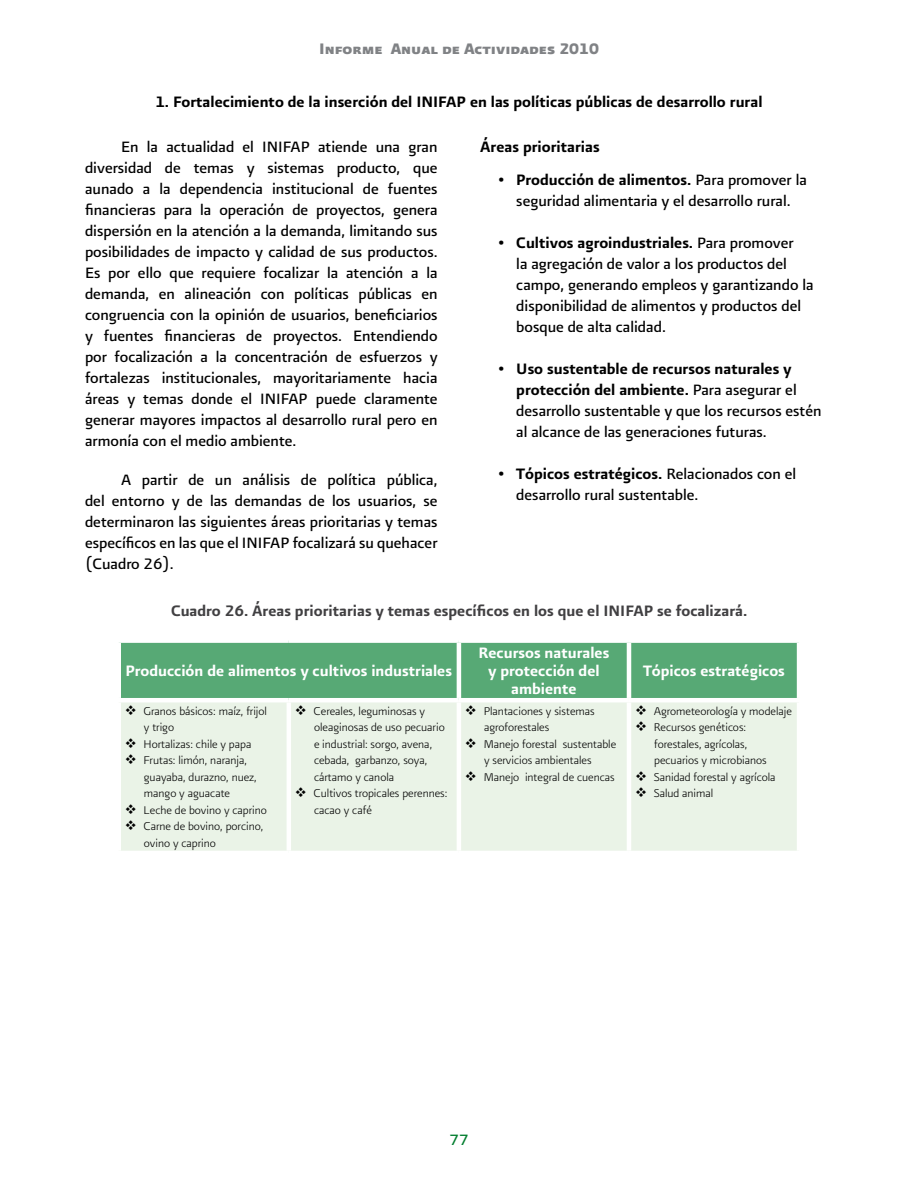
<style>
.page{position:relative;width:918px;height:1188px;background:#fff}
.page>*{position:absolute;margin:0;border:0;box-sizing:border-box;transform-origin:0 0}
.t1{font:18px/21px "Presidencia Base";color:#000;text-align:justify}
.t2{font:18px/21px "Presidencia Firme";color:#000;text-align:right}
.t3{font:18px/18px "Presidencia Firme";color:#fff;text-align:center}
.t4{font:18px "Presidencia Firme";color:#414042}
.t5{font:18px "Presidencia Fuerte Versalitas";color:#808285}
.t6{font:18px "Presidencia Base";color:#007d2e}
.t7{font:13.5px/16.5px "Presidencia Fina";color:#000}
.s1{font-family:"Presidencia Base"}
</style>
<div class="page">
<div style="left:121px;top:715px;width:676px;height:136px;background:#eaf3e7"></div>
<hr style="left:287px;top:702px;width:4px;height:149px;background:#fff">
<hr style="left:457px;top:702px;width:4px;height:149px;background:#fff">
<hr style="left:627px;top:702px;width:4px;height:149px;background:#fff">
<svg style="left:126px;top:738px;width:10px;height:10px"></svg>
<svg style="left:126px;top:755px;width:10px;height:9px"></svg>
<svg style="left:126px;top:804px;width:10px;height:10px"></svg>
<svg style="left:126px;top:820px;width:10px;height:10px"></svg>
<svg style="left:296px;top:787px;width:10px;height:10px"></svg>
<svg style="left:466px;top:738px;width:10px;height:10px"></svg>
<svg style="left:466px;top:771px;width:10px;height:10px"></svg>
<svg style="left:119px;top:641px;width:680px;height:74px;background:#80be96"></svg>
<svg style="left:636px;top:721px;width:10px;height:10px"></svg>
<svg style="left:636px;top:771px;width:10px;height:10px"></svg>
<svg style="left:636px;top:787px;width:10px;height:10px"></svg>
<p class="t5" style="left:319px;top:39px;width:281px">Informe Anual de Actividades 2010</p>
<p class="t2" style="left:155px;top:91px;width:609px">1. Fortalecimiento de la inserción del INIFAP en las políticas públicas de desarrollo rural</p>
<p class="t1" style="left:85px;top:136px;width:354px;text-indent:36px">En la actualidad el INIFAP atiende una gran diversidad de temas y sistemas producto, que aunado a la dependencia institucional de fuentes financieras para la operación de proyectos, genera dispersión en la atención a la demanda, limitando sus posibilidades de impacto y calidad de sus productos.<br>Es por ello que requiere focalizar la atención a la demanda, en alineación con políticas públicas en congruencia con la opinión de usuarios, beneficiarios y fuentes financieras de proyectos. Entendiendo por focalización a la concentración de esfuerzos y fortalezas institucionales, mayoritariamente hacia áreas y temas donde el INIFAP puede claramente generar mayores impactos al desarrollo rural pero en armonía con el medio ambiente.</p>
<p class="t1" style="left:85px;top:469px;width:354px;text-indent:36px">A partir de un análisis de política pública, del entorno y de las demandas de los usuarios, se determinaron las siguientes áreas prioritarias y temas específicos en las que el INIFAP focalizará su quehacer (Cuadro 26).</p>
<p class="t2" style="left:480px;top:136px;width:121px">Áreas prioritarias</p>
<p class="t2" style="left:498px;top:169px;width:310px">• Producción de alimentos. <span class="s1">Para promover la</span></p>
<p class="t1" style="left:516px;top:190px;width:276px">seguridad alimentaria y el desarrollo rural.</p>
<p class="t2" style="left:498px;top:232px;width:297px">• Cultivos agroindustriales. <span class="s1">Para promover</span></p>
<p class="t1" style="left:516px;top:253px;width:299px;text-align:left">la agregación de valor a los productos del campo, generando empleos y garantizando la disponibilidad de alimentos y productos del bosque de alta calidad.</p>
<p class="t2" style="left:498px;top:358px;width:300px">• Uso sustentable de recursos naturales y protección del ambiente. <span class="s1">Para asegurar el</span></p>
<p class="t1" style="left:516px;top:400px;width:307px">desarrollo sustentable y que los recursos estén al alcance de las generaciones futuras.</p>
<p class="t2" style="left:498px;top:463px;width:299px">• Tópicos estratégicos. <span class="s1">Relacionados con el</span></p>
<p class="t1" style="left:516px;top:484px;width:184px">desarrollo rural sustentable.</p>
<p class="t4" style="left:171px;top:600px;width:578px">Cuadro 26. Áreas prioritarias y temas específicos en los que el INIFAP se focalizará.</p>
<p class="t3" style="left:126px;top:662px;width:328px">Producción de alimentos y cultivos industriales</p>
<p class="t3" style="left:479px;top:644px;width:132px">Recursos naturales y protección del ambiente</p>
<p class="t3" style="left:643px;top:662px;width:143px">Tópicos estratégicos</p>
<p class="t7" style="left:144px;top:703px;width:125px">Granos básicos: maíz, frijol y trigo<br>Hortalizas: chile y papa<br>Frutas: limón, naranja, guayaba, durazno, nuez, mango y aguacate<br>Leche de bovino y caprino<br>Carne de bovino, porcino, ovino y caprino</p>
<p class="t7" style="left:314px;top:703px;width:135px">Cereales, leguminosas y oleaginosas de uso pecuario e industrial: sorgo, avena, cebada, garbanzo, soya, cártamo y canola<br>Cultivos tropicales perennes: cacao y café</p>
<p class="t7" style="left:484px;top:703px;width:134px">Plantaciones y sistemas agroforestales<br>Manejo forestal sustentable y servicios ambientales<br>Manejo integral de cuencas</p>
<p class="t7" style="left:654px;top:703px;width:140px">Agrometeorología y modelaje<br>Recursos genéticos: forestales, agrícolas, pecuarios y microbianos<br>Sanidad forestal y agrícola<br>Salud animal</p>
<p class="t6" style="left:450px;top:1130px;width:20px">77</p>
</div>
